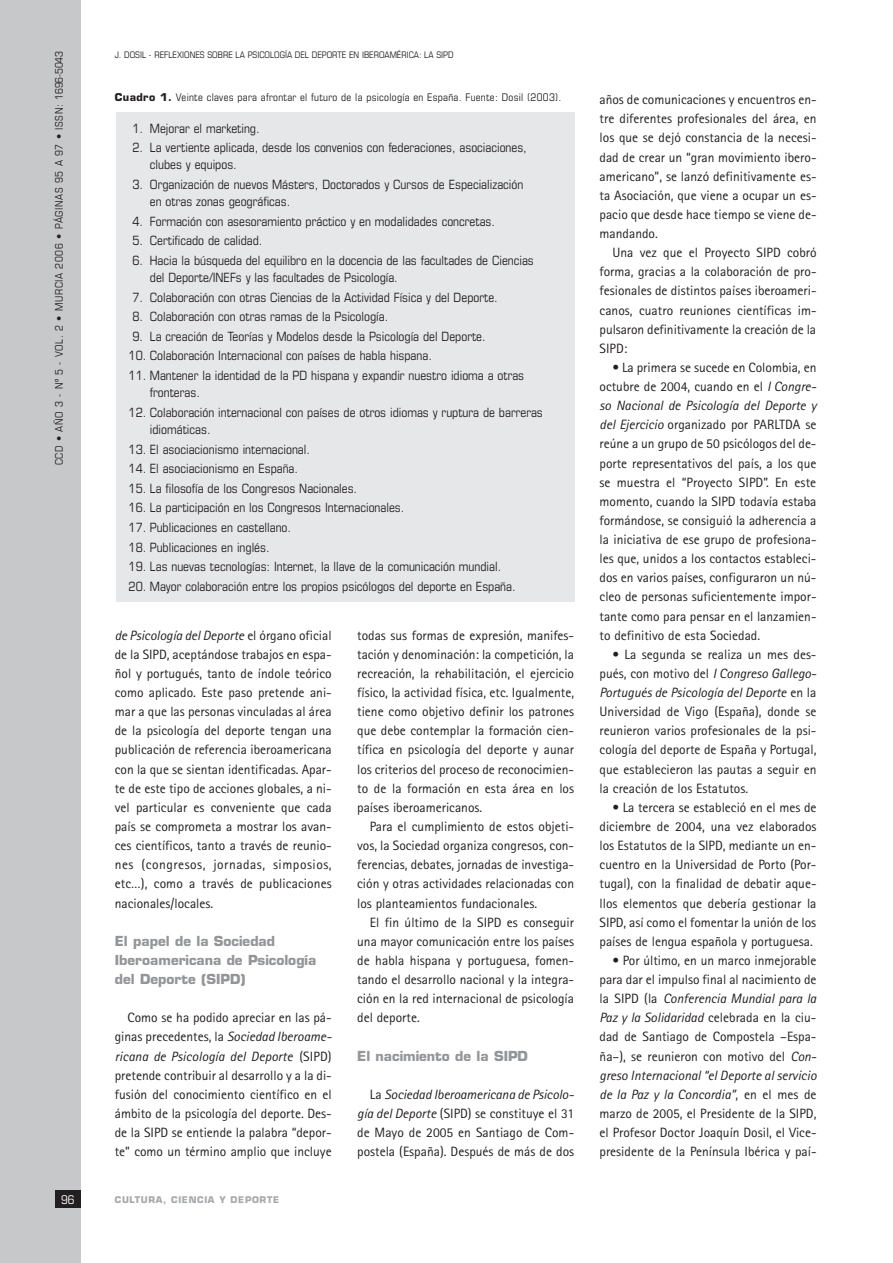
<style>
.page{position:relative;width:893px;height:1263px;background:#fff}
.page>*{position:absolute;margin:0;border:0;box-sizing:border-box;transform-origin:0 0}
.t1{font:13.5px/19.2px "Rotis Sans Serif";color:#231f20;text-align:justify}
.t2{font:700 13.5px/19.2px "Eurostile";color:#939598}
.t3{font:condensed 12.75px/17.4px "Eurostile";color:#231f20}
.t4{font:condensed 12px "Eurostile";color:#fff}
.t5{font:condensed 10.5px "Eurostile";letter-spacing:.03em;color:#231f20}
.t6{font:condensed 10.5px "Eurostile";letter-spacing:.055em;color:#231f20}
.t7{font:condensed 9px "Eurostile";color:#231f20}
.t8{font:700 9px "Eurostile";letter-spacing:.07em;color:#a8a9ad}
.s1{font-weight:700;font-stretch:normal}
.s2{font-style:italic}
</style>
<div class="page">
<div style="left:0;top:0;width:81px;height:1263px;background:#c7c8ca"></div>
<div style="left:55px;top:1191px;width:26px;height:17px;background:#231f20"></div>
<div style="left:116px;top:112px;width:458px;height:489px;background:#e6e7e9"></div>
<p class="t6" style="left:55px;top:465px;width:416px;rotate:-90deg">CCD • AÑO 3 - Nº 5 - VOL. 2 • MURCIA 2006 • PÁGINAS 95 A 97 • ISSN: 1696-5043</p>
<p class="t7" style="left:115px;top:51px;width:340px">J. DOSIL - REFLEXIONES SOBRE LA PSICOLOGÍA DEL DEPORTE EN IBEROAMÉRICA: LA SIPD</p>
<p class="t5" style="left:115px;top:94px;width:448px"><span class="s1">Cuadro 1.</span> Veinte claves para afrontar el futuro de la psicología en España. Fuente: Dosil (2003).</p>
<p class="t3" style="left:132px;top:120px;width:129px">1. Mejorar el marketing.</p>
<p class="t3" style="left:150px;top:140px;width:378px;text-indent:-17px">2. La vertiente aplicada, desde los convenios con federaciones, asociaciones, clubes y equipos.</p>
<p class="t3" style="left:150px;top:177px;width:375px;text-indent:-17px">3. Organización de nuevos Másters, Doctorados y Cursos de Especialización en otras zonas geográficas.</p>
<p class="t3" style="left:132px;top:214px;width:364px">4. Formación con asesoramiento práctico y en modalidades concretas.</p>
<p class="t3" style="left:132px;top:233px;width:131px">5. Certificado de calidad.</p>
<p class="t3" style="left:150px;top:253px;width:385px;text-indent:-17px">6. Hacia la búsqueda del equilibro en la docencia de las facultades de Ciencias del Deporte/INEFs y las facultades de Psicología.</p>
<p class="t3" style="left:132px;top:290px;width:367px">7. Colaboración con otras Ciencias de la Actividad Física y del Deporte.</p>
<p class="t3" style="left:132px;top:309px;width:257px">8. Colaboración con otras ramas de la Psicología.</p>
<p class="t3" style="left:132px;top:329px;width:355px">9. La creación de Teorías y Modelos desde la Psicología del Deporte.</p>
<p class="t3" style="left:129px;top:348px;width:305px">10. Colaboración Internacional con países de habla hispana.</p>
<p class="t3" style="left:150px;top:368px;width:376px;text-indent:-21px">11. Mantener la identidad de la PD hispana y expandir nuestro idioma a otras fronteras.</p>
<p class="t3" style="left:150px;top:405px;width:394px;text-indent:-21px">12. Colaboración internacional con países de otros idiomas y ruptura de barreras idiomáticas.</p>
<p class="t3" style="left:129px;top:442px;width:183px">13. El asociacionismo internacional.</p>
<p class="t3" style="left:129px;top:461px;width:171px">14. El asociacionismo en España.</p>
<p class="t3" style="left:129px;top:481px;width:230px">15. La filosofía de los Congresos Nacionales.</p>
<p class="t3" style="left:129px;top:500px;width:277px">16. La participación en los Congresos Internacionales.</p>
<p class="t3" style="left:129px;top:520px;width:164px">17. Publicaciones en castellano.</p>
<p class="t3" style="left:129px;top:539px;width:143px">18. Publicaciones en inglés.</p>
<p class="t3" style="left:129px;top:559px;width:374px">19. Las nuevas tecnologías: Internet, la llave de la comunicación mundial.</p>
<p class="t3" style="left:129px;top:578px;width:389px">20. Mayor colaboración entre los propios psicólogos del deporte en España.</p>
<p class="t1" style="left:115px;top:627px;width:218px"><span class="s2">de Psicología del Deporte</span> el órgano oficial de la SIPD, aceptándose trabajos en espa&shy;ñol y portugués, tanto de índole teórico como aplicado. Este paso pretende ani&shy;mar a que las personas vinculadas al área de la psicología del deporte tengan una publicación de referencia iberoamericana con la que se sientan identificadas. Apar&shy;te de este tipo de acciones globales, a ni&shy;vel particular es conveniente que cada país se comprometa a mostrar los avan&shy;ces científicos, tanto a través de reunio&shy;nes (congresos, jornadas, simposios, etc…), como a través de publicaciones nacionales/locales.</p>
<p class="t2" style="left:115px;top:933px;width:203px">El papel de la Sociedad<br>Iberoamericana de Psicología del Deporte (SIPD)</p>
<p class="t1" style="left:115px;top:1009px;width:218px;text-indent:13px">Como se ha podido apreciar en las pá&shy;ginas precedentes, la <span class="s2">Sociedad Iberoame&shy;ricana de Psicología del Deporte</span> (SIPD) pretende contribuir al desarrollo y a la di&shy;fusión del conocimiento científico en el ámbito de la psicología del deporte. Des&shy;de la SIPD se entiende la palabra “depor&shy;te” como un término amplio que incluye</p>
<p class="t1" style="left:357px;top:627px;width:218px">todas sus formas de expresión, manifes&shy;tación y denominación: la competición, la recreación, la rehabilitación, el ejercicio físico, la actividad física, etc. Igualmente, tiene como objetivo definir los patrones que debe contemplar la formación cien&shy;tífica en psicología del deporte y aunar los criterios del proceso de reconocimien&shy;to de la formación en esta área en los países iberoamericanos.</p>
<p class="t1" style="left:357px;top:818px;width:218px;text-indent:13px">Para el cumplimiento de estos objeti&shy;vos, la Sociedad organiza congresos, con&shy;ferencias, debates, jornadas de investiga&shy;ción y otras actividades relacionadas con los planteamientos fundacionales.</p>
<p class="t1" style="left:357px;top:914px;width:218px;text-indent:13px">El fin último de la SIPD es conseguir una mayor comunicación entre los países de habla hispana y portuguesa, fomen&shy;tando el desarrollo nacional y la integra&shy;ción en la red internacional de psicología del deporte.</p>
<p class="t2" style="left:357px;top:1047px;width:172px">El nacimiento de la SIPD</p>
<p class="t1" style="left:357px;top:1086px;width:218px;text-indent:13px">La <span class="s2">Sociedad Iberoamericana de Psicolo&shy;gía del Deporte</span> (SIPD) se constituye el 31 de Mayo de 2005 en Santiago de Com&shy;postela (España). Después de más de dos</p>
<p class="t4" style="left:61px;top:1195px;width:15px">96</p>
<p class="t8" style="left:115px;top:1196px;width:166px">CULTURA, CIENCIA Y DEPORTE</p>
<p class="t1" style="left:600px;top:91px;width:218px">años de comunicaciones y encuentros en&shy;tre diferentes profesionales del área, en los que se dejó constancia de la necesi&shy;dad de crear un “gran movimiento ibero&shy;americano”, se lanzó definitivamente es&shy;ta Asociación, que viene a ocupar un es&shy;pacio que desde hace tiempo se viene de&shy;mandando.</p>
<p class="t1" style="left:600px;top:244px;width:219px;text-indent:13px">Una vez que el Proyecto SIPD cobró forma, gracias a la colaboración de pro&shy;fesionales de distintos países iberoameri&shy;canos, cuatro reuniones científicas im&shy;pulsaron definitivamente la creación de la SIPD:</p>
<p class="t1" style="left:600px;top:359px;width:219px;text-indent:13px">• La primera se sucede en Colombia, en octubre de 2004, cuando en el <span class="s2">I Congre&shy;so Nacional de Psicología del Deporte y del Ejercicio</span> organizado por PARLTDA se reúne a un grupo de 50 psicólogos del de&shy;porte representativos del país, a los que se muestra el “Proyecto SIPD”. En este momento, cuando la SIPD todavía estaba formándose, se consiguió la adherencia a la iniciativa de ese grupo de profesiona&shy;les que, unidos a los contactos estableci&shy;dos en varios países, configuraron un nú&shy;cleo de personas suficientemente impor&shy;tante como para pensar en el lanzamien&shy;to definitivo de esta Sociedad.</p>
<p class="t1" style="left:600px;top:646px;width:218px;text-indent:13px">• La segunda se realiza un mes des&shy;pués, con motivo del <span class="s2">I Congreso Gallego-Portugués de Psicología del Deporte</span> en la Universidad de Vigo (España), donde se reunieron varios profesionales de la psi&shy;cología del deporte de España y Portugal, que establecieron las pautas a seguir en la creación de los Estatutos.</p>
<p class="t1" style="left:600px;top:799px;width:218px;text-indent:13px">• La tercera se estableció en el mes de diciembre de 2004, una vez elaborados los Estatutos de la SIPD, mediante un en&shy;cuentro en la Universidad de Porto (Por&shy;tugal), con la finalidad de debatir aque&shy;llos elementos que debería gestionar la SIPD, así como el fomentar la unión de los países de lengua española y portuguesa.</p>
<p class="t1" style="left:600px;top:952px;width:218px;text-indent:13px">• Por último, en un marco inmejorable para dar el impulso final al nacimiento de la SIPD (la <span class="s2">Conferencia Mundial para la Paz y la Solidaridad</span> celebrada en la ciu&shy;dad de Santiago de Compostela –Espa&shy;ña–), se reunieron con motivo del <span class="s2">Con&shy;greso Internacional “el Deporte al servicio de la Paz y la Concordia”</span>, en el mes de marzo de 2005, el Presidente de la SIPD, el Profesor Doctor Joaquín Dosil, el Vice&shy;presidente de la Península Ibérica y paí-</p>
</div>
